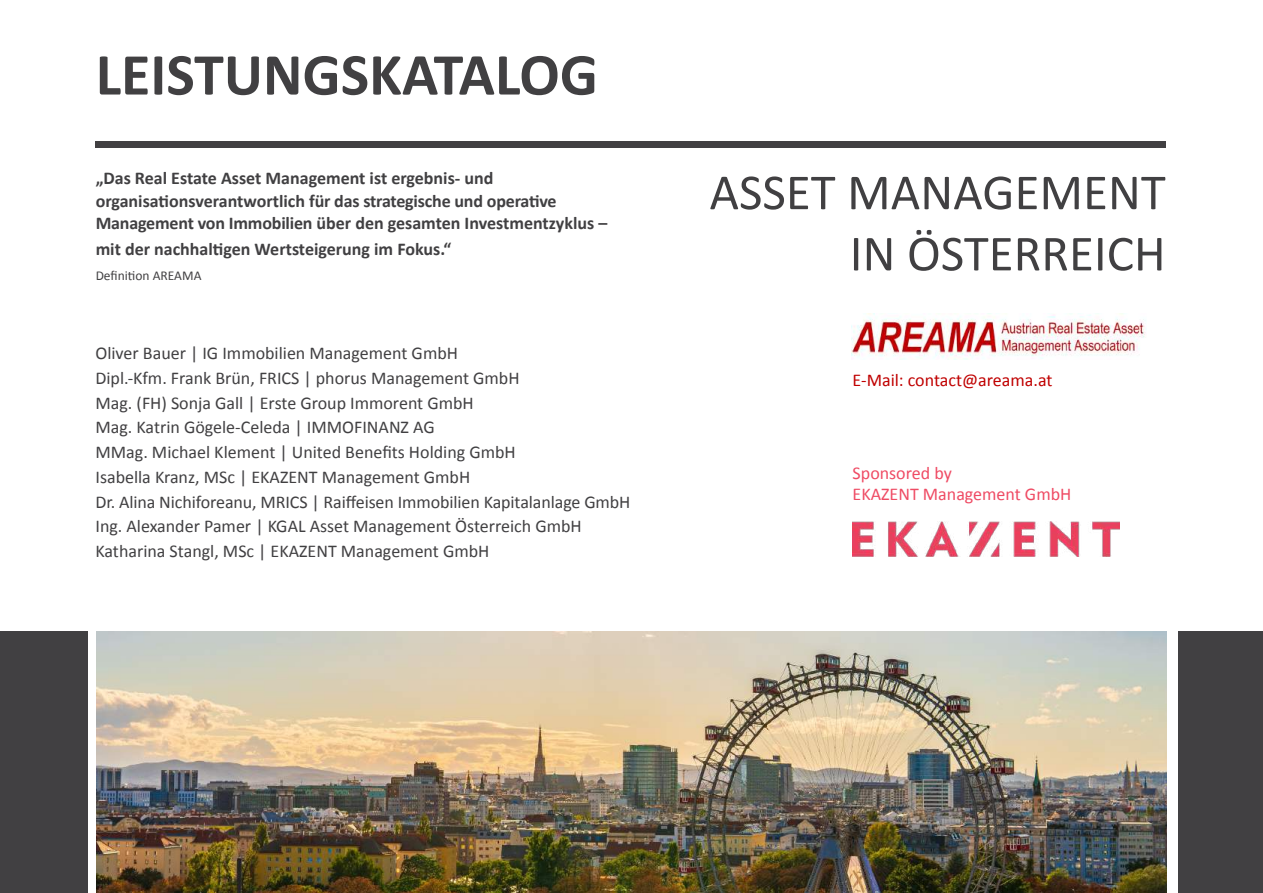
<style>
.page{position:relative;width:1263px;height:893px;background:#fff}
.page>*{position:absolute;margin:0;border:0;box-sizing:border-box;transform-origin:0 0}
.t1{font:700 60px "Calibri";color:#414042}
.t2{font:51px/61.2px "Calibri";color:#414042;text-align:right}
.t3{font:18px/24.8px "Calibri";color:#414042}
.t4{font:700 18px/22.5px "Calibri";color:#414042}
.t5{font:18px/21px "Calibri";color:#ef4b64}
.t6{font:18px "Calibri";color:#c00000}
.t7{font:13.5px "Calibri";color:#414042}
</style>
<div class="page">
<div style="left:1178px;top:632px;width:85px;height:261px;background:#414042"></div>
<div style="left:0;top:631px;width:87px;height:262px;background:#414042"></div>
<img style="left:97px;top:632px;width:1070px;height:261px">
<img style="left:851px;top:314px;width:295px;height:46px">
<img style="left:853px;top:522px;width:266px;height:35px">
<div style="left:96px;top:141px;width:1070px;height:6px;background:#414042"></div>
<h1 class="t1" style="left:96px;top:32px;width:504px">LEISTUNGSKATALOG</h1>
<p class="t4" style="left:96px;top:167px;width:513px">„Das Real Estate Asset Management ist ergebnis- und organisationsverantwortlich für das strategische und operative<br>Management von Immobilien über den gesamten Investmentzyklus –</p>
<p class="t4" style="left:96px;top:237px;width:357px">mit der nachhaltigen Wertsteigerung im Fokus.“</p>
<p class="t7" style="left:96px;top:266px;width:107px">Definition AREAMA</p>
<p class="t3" style="left:95px;top:340px;width:536px">Oliver Bauer | IG Immobilien Management GmbH<br>Dipl.-Kfm. Frank Brün, FRICS | phorus Management GmbH<br>Mag. (FH) Sonja Gall | Erste Group Immorent GmbH<br>Mag. Katrin Gögele-Celeda | IMMOFINANZ AG<br>MMag. Michael Klement | United Benefits Holding GmbH<br>Isabella Kranz, MSc | EKAZENT Management GmbH<br>Dr. Alina Nichiforeanu, MRICS | Raiffeisen Immobilien Kapitalanlage GmbH Ing. Alexander Pamer | KGAL Asset Management Österreich GmbH Katharina Stangl, MSc | EKAZENT Management GmbH</p>
<h2 class="t2" style="left:709px;top:160px;width:458px">ASSET MANAGEMENT<br>IN ÖSTERREICH</h2>
<p class="t6" style="left:853px;top:367px;width:201px">E-Mail: contact@areama.at</p>
<p class="t5" style="left:853px;top:462px;width:220px">Sponsored by<br>EKAZENT Management GmbH</p>
</div>
